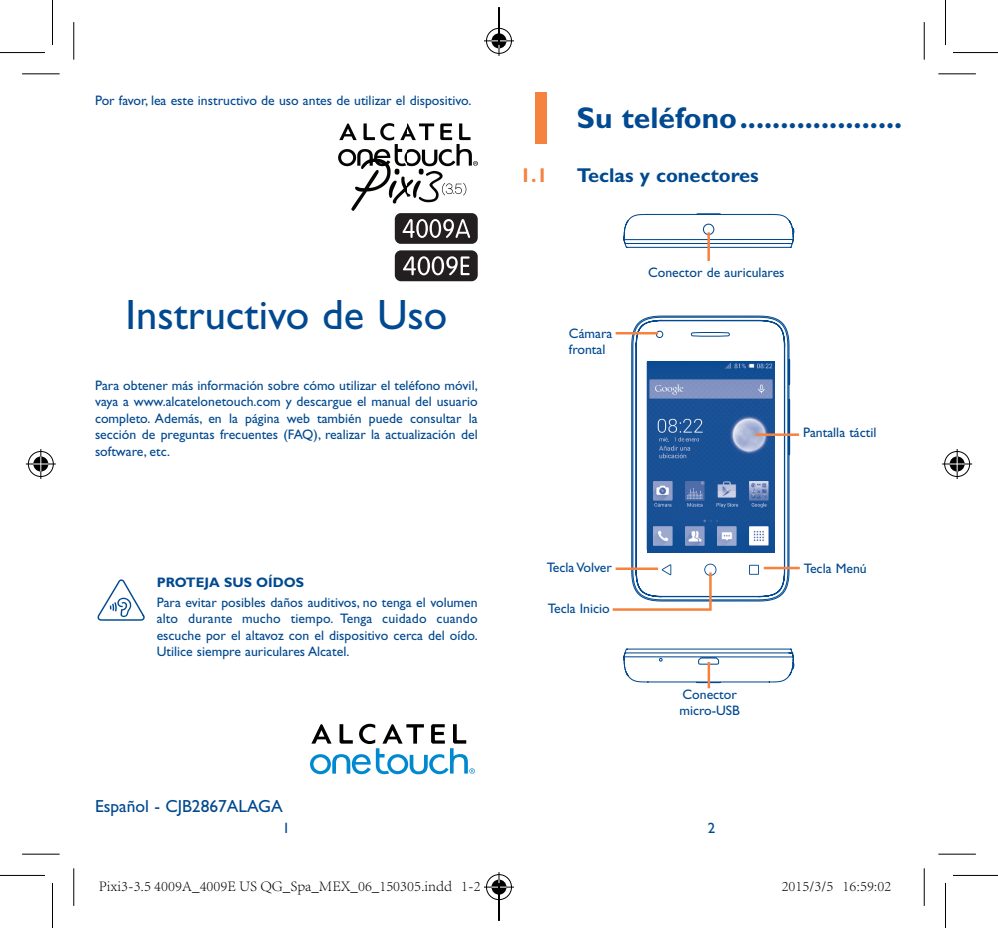
<style>
.page{position:relative;width:998px;height:928px;background:#fff}
.page>*{position:absolute;margin:0;border:0;box-sizing:border-box;transform-origin:0 0}
.t1{font:700 75px "Gill Sans Std";color:#f5823f}
.t2{font:42.5px "Gill Sans Std";color:#014990}
.t3{font:700 30px "Gill Sans Std";color:#014990}
.t4{font:700 20px "Gill Sans Std";color:#014990}
.t5{font:700 20px "Gill Sans Std";color:#f5823f}
.t6{font:17.5px "Gill Sans Std";color:#014990}
.t7{font:300 15px "Adobe Song Std";color:#000}
.t8{font:15px "Gill Sans Std";color:#014990}
.t9{font:13.75px/16.5px "Gill Sans Std";color:#014990}
.t10{font:700 13.75px "Gill Sans Std";color:#014990}
</style>
<div class="page">
<svg style="left:623px;top:213px;width:171px;height:35px"></svg>
<hr style="left:707px;top:232px;width:3px;height:29px;background:#f5823f">
<svg style="left:623px;top:648px;width:171px;height:34px"></svg>
<hr style="left:708px;top:661px;width:2px;height:27px;background:#f5823f">
<svg style="left:631px;top:315px;width:159px;height:286px"></svg>
<img style="left:647px;top:361px;width:128px;height:191px">
<svg style="left:612px;top:563px;width:147px;height:48px"></svg>
<hr style="left:764px;top:566px;width:36px;height:3px;background:#f5823f">
<hr style="left:755px;top:433px;width:44px;height:2px;background:#f5823f">
<hr style="left:616px;top:332px;width:42px;height:2px;background:#f5823f">
<svg style="left:98px;top:579px;width:47px;height:41px"></svg>
<svg style="left:310px;top:723px;width:165px;height:51px"></svg>
<img style="left:338px;top:123px;width:140px;height:87px">
<div style="left:395px;top:213px;width:83px;height:31px;background:#231f20;border-radius:6px"></div>
<svg style="left:402px;top:219px;width:68px;height:19px"></svg>
<div style="left:395px;top:250px;width:83px;height:31px;background:#231f20;border-radius:6px"></div>
<svg style="left:403px;top:256px;width:67px;height:19px"></svg>
<hr style="left:22px;top:73px;width:38px;height:1px;background:#000">
<hr style="left:938px;top:73px;width:38px;height:1px;background:#000">
<hr style="left:22px;top:853px;width:38px;height:1px;background:#000">
<hr style="left:938px;top:853px;width:38px;height:1px;background:#000">
<hr style="left:73px;top:22px;width:1px;height:38px;background:#000">
<hr style="left:73px;top:867px;width:1px;height:38px;background:#000">
<hr style="left:924px;top:22px;width:1px;height:38px;background:#000">
<hr style="left:924px;top:867px;width:1px;height:38px;background:#000">
<hr style="left:0;top:52px;width:45px;height:1px;background:#000">
<hr style="left:953px;top:52px;width:45px;height:1px;background:#000">
<hr style="left:0;top:874px;width:45px;height:1px;background:#000">
<hr style="left:953px;top:874px;width:45px;height:1px;background:#000">
<hr style="left:52px;top:0;width:1px;height:45px;background:#000">
<hr style="left:52px;top:882px;width:1px;height:45px;background:#000">
<hr style="left:945px;top:0;width:1px;height:45px;background:#000">
<hr style="left:945px;top:882px;width:1px;height:45px;background:#000">
<div style="left:486px;top:28px;width:26px;height:26px;border:2px solid #fff;border-radius:50%"></div>
<hr style="left:484px;top:40px;width:30px;height:2px;background:#fff">
<hr style="left:498px;top:26px;width:2px;height:30px;background:#fff">
<div style="left:491px;top:33px;width:16px;height:16px;border:2px solid #fff;border-radius:50%"></div>
<div style="left:486px;top:28px;width:26px;height:25px;border:1px solid #000;border-radius:50%"></div>
<hr style="left:484px;top:40px;width:30px;height:1px;background:#000">
<hr style="left:499px;top:26px;width:1px;height:30px;background:#000">
<div style="left:486px;top:873px;width:26px;height:26px;border:2px solid #fff;border-radius:50%"></div>
<hr style="left:484px;top:885px;width:30px;height:2px;background:#fff">
<hr style="left:498px;top:871px;width:2px;height:30px;background:#fff">
<div style="left:491px;top:878px;width:16px;height:16px;border:2px solid #fff;border-radius:50%"></div>
<div style="left:486px;top:874px;width:26px;height:25px;border:1px solid #000;border-radius:50%"></div>
<hr style="left:484px;top:886px;width:30px;height:1px;background:#000">
<hr style="left:499px;top:871px;width:1px;height:30px;background:#000">
<div style="left:28px;top:450px;width:26px;height:27px;border:2px solid #fff;border-radius:50%"></div>
<hr style="left:40px;top:449px;width:2px;height:30px;background:#fff">
<div style="left:33px;top:455px;width:16px;height:17px;border:2px solid #fff;border-radius:50%"></div>
<div style="left:28px;top:451px;width:25px;height:25px;border:1px solid #000;border-radius:50%"></div>
<hr style="left:26px;top:463px;width:30px;height:1px;background:#000">
<hr style="left:40px;top:449px;width:1px;height:30px;background:#000">
<svg style="left:33px;top:456px;width:15px;height:15px"></svg>
<div style="left:944px;top:450px;width:26px;height:27px;border:2px solid #fff;border-radius:50%"></div>
<hr style="left:956px;top:449px;width:2px;height:30px;background:#fff">
<div style="left:949px;top:455px;width:16px;height:17px;border:2px solid #fff;border-radius:50%"></div>
<div style="left:944px;top:451px;width:26px;height:25px;border:1px solid #000;border-radius:50%"></div>
<hr style="left:942px;top:463px;width:30px;height:1px;background:#000">
<hr style="left:957px;top:449px;width:1px;height:30px;background:#000">
<svg style="left:950px;top:456px;width:15px;height:15px"></svg>
<div style="left:162px;top:881px;width:5px;height:9px;border:1px solid #fff;border-radius:50%"></div>
<div style="left:161px;top:880px;width:7px;height:11px;border:1px solid #fff;border-radius:50%"></div>
<div style="left:169px;top:881px;width:5px;height:9px;border:1px solid #fff;border-radius:50%"></div>
<div style="left:168px;top:880px;width:7px;height:11px;border:1px solid #fff;border-radius:50%"></div>
<div style="left:208px;top:881px;width:5px;height:9px;border:1px solid #fff;border-radius:50%"></div>
<div style="left:207px;top:880px;width:6px;height:11px;border:1px solid #fff;border-radius:50%"></div>
<div style="left:215px;top:881px;width:5px;height:9px;border:1px solid #fff;border-radius:50%"></div>
<div style="left:214px;top:880px;width:6px;height:11px;border:1px solid #fff;border-radius:50%"></div>
<div style="left:359px;top:881px;width:5px;height:9px;border:1px solid #fff;border-radius:50%"></div>
<div style="left:358px;top:880px;width:7px;height:11px;border:1px solid #fff;border-radius:50%"></div>
<div style="left:394px;top:881px;width:5px;height:9px;border:1px solid #fff;border-radius:50%"></div>
<div style="left:393px;top:880px;width:7px;height:11px;border:1px solid #fff;border-radius:50%"></div>
<div style="left:408px;top:881px;width:5px;height:9px;border:1px solid #fff;border-radius:50%"></div>
<div style="left:407px;top:880px;width:7px;height:11px;border:1px solid #fff;border-radius:50%"></div>
<div style="left:790px;top:881px;width:5px;height:9px;border:1px solid #fff;border-radius:50%"></div>
<div style="left:789px;top:880px;width:6px;height:11px;border:1px solid #fff;border-radius:50%"></div>
<div style="left:878px;top:881px;width:5px;height:9px;border:1px solid #fff;border-radius:50%"></div>
<div style="left:878px;top:880px;width:6px;height:11px;border:1px solid #fff;border-radius:50%"></div>
<hr style="left:499px;top:7px;width:1px;height:38px;background:#000">
<hr style="left:499px;top:882px;width:1px;height:38px;background:#000">
<svg style="left:491px;top:16px;width:15px;height:32px"></svg>
<svg style="left:491px;top:879px;width:15px;height:32px"></svg>
<p class="t9" style="left:95px;top:92px;width:378px">Por favor, lea este instructivo de uso antes de utilizar el dispositivo.</p>
<h2 class="t2" style="left:126px;top:290px;width:323px">Instructivo de Uso</h2>
<p class="t9" style="left:95px;top:376px;width:384px;text-align:justify">Para obtener más información sobre cómo utilizar el teléfono móvil, vaya a www.alcatelonetouch.com y descargue el manual del usuario completo. Además, en la página web también puede consultar la sección de preguntas frecuentes (FAQ), realizar la actualización del software, etc.</p>
<p class="t10" style="left:157px;top:573px;width:149px">PROTEJA SUS OÍDOS</p>
<p class="t9" style="left:157px;top:593px;width:322px;text-align:justify">Para evitar posibles daños auditivos, no tenga el volumen alto durante mucho tiempo. Tenga cuidado cuando escuche por el altavoz con el dispositivo cerca del oído.<br>Utilice siempre auriculares Alcatel.</p>
<p class="t6" style="left:95px;top:795px;width:189px">Español - CJB2867ALAGA</p>
<h1 class="t1" style="left:520px;top:73px;width:43px">1</h1>
<h3 class="t3" style="left:577px;top:100px;width:327px">Su teléfono ....................</h3>
<h3 class="t5" style="left:520px;top:163px;width:29px">1.1</h3>
<h3 class="t4" style="left:577px;top:163px;width:183px">Teclas y conectores</h3>
<p class="t9" style="left:569px;top:325px;width:45px">Cámara frontal</p>
<p class="t9" style="left:648px;top:264px;width:138px">Conector de auriculares</p>
<p class="t9" style="left:803px;top:424px;width:75px">Pantalla táctil</p>
<p class="t9" style="left:547px;top:559px;width:67px">Tecla Volver</p>
<p class="t9" style="left:548px;top:599px;width:63px">Tecla Inicio</p>
<p class="t9" style="left:679px;top:685px;width:62px">Conector micro-USB</p>
<p class="t9" style="left:804px;top:559px;width:64px">Tecla Menú</p>
<p class="t8" style="left:283px;top:818px;width:9px">1</p>
<p class="t8" style="left:708px;top:818px;width:9px">2</p>
<p class="t7" style="left:99px;top:876px;width:383px">Pixi3-3.5 4009A_4009E US QG_Spa_MEX_06_150305.indd 1-2</p>
<p class="t7" style="left:782px;top:876px;width:111px">2015/3/5 16:59:02</p>
</div>
